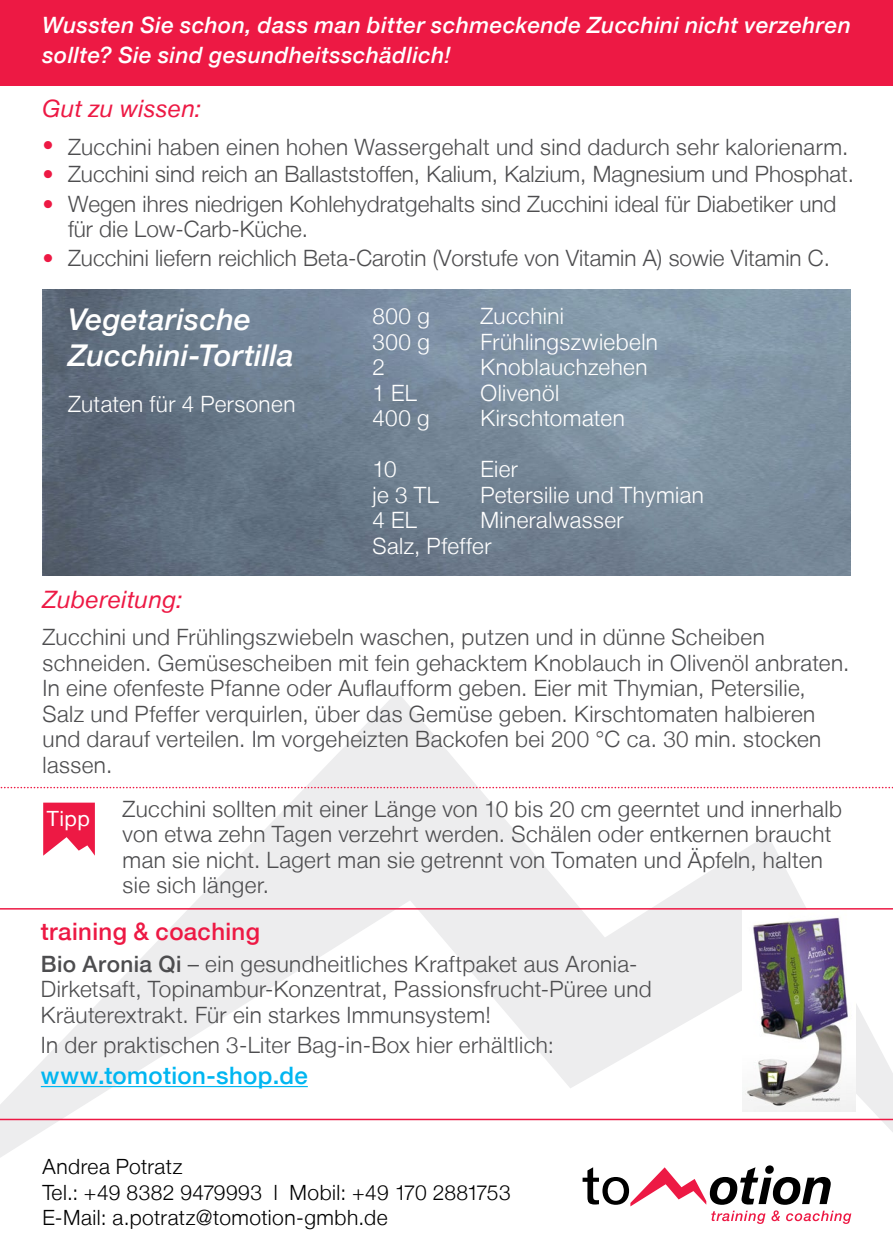
<style>
.page{position:relative;width:893px;height:1259px;background:#fff}
.page>*{position:absolute;margin:0;border:0;box-sizing:border-box;transform-origin:0 0}
.t1{font:italic 500 30px/36px "Helvetica Neue LT";letter-spacing:.01em;color:#fff}
.t2{font:italic 24px "Helvetica Neue LT";letter-spacing:.015em;color:#ed1944}
.t3{font:500 24px "Helvetica Neue LT";letter-spacing:.015em;color:#00b6f1}
.t4{font:500 24px "Helvetica Neue LT";letter-spacing:.015em;color:#ed1944}
.t5{font:300 22.5px/25.5px "Helvetica Neue LT";letter-spacing:.015em;color:#4d4d4f}
.t6{font:300 22.5px/25.5px "Helvetica Neue LT";letter-spacing:.02em;color:#fff}
.t7{font:italic 500 22.5px/30px "Helvetica Neue LT";letter-spacing:.02em;color:#fff}
.t8{font:300 21px/25.5px "Helvetica Neue LT";letter-spacing:.02em;color:#000}
.t9{font:21px "Helvetica Neue LT";color:#fff}
.s1{color:#ed1944}
.s2{font-weight:500}
</style>
<div class="page">
<svg style="left:0;top:696px;width:893px;height:462px"></svg>
<div style="left:0;top:0;width:893px;height:85px;background:#ed1944"></div>
<img style="left:43px;top:289px;width:807px;height:287px">
<svg style="left:583px;top:1167px;width:268px;height:57px"></svg>
<hr style="left:0;top:1118px;width:893px;height:2px;background:#ed1944">
<svg style="left:43px;top:802px;width:52px;height:53px;background:#f04064"></svg>
<svg style="left:0;top:787px;width:893px;height:1px"></svg>
<hr style="left:0;top:908px;width:893px;height:1px;background:#ed1944">
<hr style="left:41px;top:1086px;width:267px;height:1px;background:#00b6f1">
<img style="left:742px;top:910px;width:113px;height:201px">
<p class="t7" style="left:43px;top:10px;width:810px">Wussten Sie schon, dass man bitter schmeckende Zucchini nicht verzehren sollte? Sie sind gesundheitsschädlich!</p>
<p class="t2" style="left:43px;top:94px;width:160px">Gut zu wissen:</p>
<p class="t5" style="left:43px;top:133px;width:807px"><span class="s1">•</span> Zucchini haben einen hohen Wassergehalt und sind dadurch sehr kalorienarm.</p>
<p class="t5" style="left:43px;top:161px;width:813px"><span class="s1">•</span> Zucchini sind reich an Ballaststoffen, Kalium, Kalzium, Magnesium und Phosphat.</p>
<p class="t5" style="left:68px;top:190px;width:770px;text-indent:-26px"><span class="s1">•</span> Wegen ihres niedrigen Kohlehydratgehalts sind Zucchini ideal für Diabetiker und für die Low-Carb-Küche.</p>
<p class="t5" style="left:43px;top:245px;width:789px"><span class="s1">•</span> Zucchini liefern reichlich Beta-Carotin (Vorstufe von Vitamin A) sowie Vitamin C.</p>
<h1 class="t1" style="left:68px;top:301px;width:227px">Vegetarische<br>Zucchini-Tortilla</h1>
<p class="t6" style="left:68px;top:391px;width:229px">Zutaten für 4 Personen</p>
<p class="t6" style="left:372px;top:303px;width:59px">800 g</p>
<p class="t6" style="left:480px;top:303px;width:85px">Zucchini</p>
<p class="t6" style="left:372px;top:328px;width:59px">300 g</p>
<p class="t6" style="left:480px;top:328px;width:179px">Frühlingszwiebeln</p>
<p class="t6" style="left:372px;top:354px;width:14px">2</p>
<p class="t6" style="left:480px;top:354px;width:169px">Knoblauchzehen</p>
<p class="t6" style="left:372px;top:379px;width:46px">1 EL</p>
<p class="t6" style="left:480px;top:379px;width:80px">Olivenöl</p>
<p class="t6" style="left:372px;top:405px;width:59px">400 g</p>
<p class="t6" style="left:480px;top:405px;width:146px">Kirschtomaten</p>
<p class="t6" style="left:372px;top:456px;width:26px">10</p>
<p class="t6" style="left:480px;top:456px;width:39px">Eier</p>
<p class="t6" style="left:372px;top:481px;width:68px">je 3 TL</p>
<p class="t6" style="left:480px;top:481px;width:225px">Petersilie und Thymian</p>
<p class="t6" style="left:372px;top:507px;width:46px">4 EL</p>
<p class="t6" style="left:372px;top:507px;width:253px;text-indent:108px">Mineralwasser<br>Salz, Pfeffer</p>
<p class="t2" style="left:43px;top:584px;width:142px">Zubereitung:</p>
<p class="t5" style="left:43px;top:624px;width:808px">Zucchini und Frühlingszwiebeln waschen, putzen und in dünne Scheiben schneiden. Gemüsescheiben mit fein gehacktem Knoblauch in Olivenöl anbraten.<br>In eine ofenfeste Pfanne oder Auflaufform geben. Eier mit Thymian, Petersilie, Salz und Pfeffer verquirlen, über das Gemüse geben. Kirschtomaten halbieren und darauf verteilen. Im vorgeheizten Backofen bei 200 °C ca. 30 min. stocken lassen.</p>
<p class="t9" style="left:47px;top:806px;width:44px">Tipp</p>
<p class="t5" style="left:123px;top:795px;width:721px">Zucchini sollten mit einer Länge von 10 bis 20 cm geerntet und innerhalb von etwa zehn Tagen verzehrt werden. Schälen oder entkernen braucht man sie nicht. Lagert man sie getrennt von Tomaten und Äpfeln, halten sie sich länger.</p>
<p class="t4" style="left:41px;top:917px;width:221px">training &amp; coaching</p>
<p class="t5" style="left:41px;top:950px;width:612px"><span class="s2">Bio Aronia Qi</span> – ein gesundheitliches Kraftpaket aus Aronia-<br>Dirketsaft, Topinambur-Konzentrat, Passionsfrucht-Püree und<br>Kräuterextrakt. Für ein starkes Immunsystem!</p>
<p class="t5" style="left:41px;top:1031px;width:515px">In der praktischen 3-Liter Bag-in-Box hier erhältlich:</p>
<p class="t3" style="left:41px;top:1061px;width:268px">www.tomotion-shop.de</p>
<p class="t8" style="left:43px;top:1153px;width:470px">Andrea Potratz<br>Tel.: +49 8382 9479993 l Mobil: +49 170 2881753<br>E-Mail: a.potratz@tomotion-gmbh.de</p>
</div>
